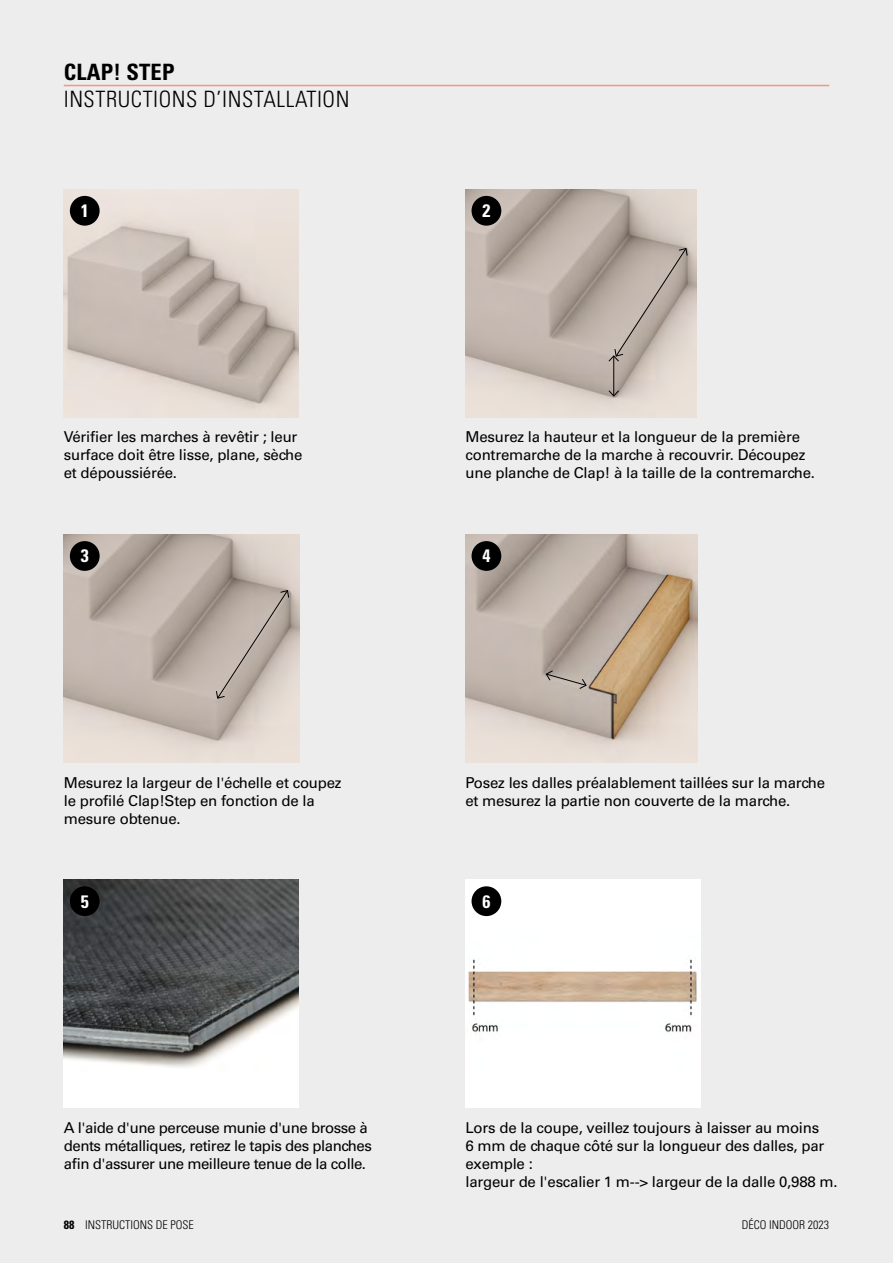
<style>
.page{position:relative;width:893px;height:1263px;background:#ededed}
.page>*{position:absolute;margin:0;border:0;box-sizing:border-box;transform-origin:0 0}
.t1{font:300 condensed 22.5px "Univers LT Std";letter-spacing:.025em;color:#000}
.t2{font:700 condensed 22.5px "Univers LT Std";letter-spacing:.01em;color:#000}
.t3{font:700 condensed 18px "Univers LT Std";color:#fff}
.t4{font:15px/18px "Univers LT Std";letter-spacing:-.015em;color:#000}
.t5{font:300 condensed 12px "Univers LT Std";color:#000}
.s1{font-weight:700}
</style>
<div class="page">
<img style="left:64px;top:880px;width:235px;height:228px">
<img style="left:465px;top:880px;width:235px;height:228px">
<img style="left:64px;top:189px;width:235px;height:228px">
<img style="left:465px;top:189px;width:232px;height:228px">
<hr style="left:613px;top:356px;width:1px;height:40px;background:#000">
<svg style="left:608px;top:390px;width:12px;height:7px"></svg>
<svg style="left:608px;top:247px;width:80px;height:115px;background:#baafa6"></svg>
<img style="left:64px;top:535px;width:235px;height:228px">
<svg style="left:216px;top:589px;width:74px;height:110px;background:#b9aea6"></svg>
<img style="left:465px;top:535px;width:232px;height:228px">
<svg style="left:545px;top:670px;width:42px;height:19px"></svg>
<div style="left:70px;top:196px;width:30px;height:30px;background:#000;border-radius:50%"></div>
<div style="left:70px;top:541px;width:30px;height:30px;background:#000;border-radius:50%"></div>
<div style="left:70px;top:886px;width:30px;height:30px;background:#000;border-radius:50%"></div>
<div style="left:472px;top:196px;width:29px;height:30px;background:#000;border-radius:50%"></div>
<div style="left:472px;top:541px;width:29px;height:30px;background:#000;border-radius:50%"></div>
<div style="left:472px;top:886px;width:29px;height:30px;background:#000;border-radius:50%"></div>
<hr style="left:64px;top:85px;width:765px;height:1px;background:#f39685">
<h1 class="t2" style="left:64px;top:58px;width:112px">CLAP! STEP</h1>
<h1 class="t1" style="left:64px;top:86px;width:287px">INSTRUCTIONS D’INSTALLATION</h1>
<p class="t3" style="left:81px;top:200px;width:9px">1</p>
<p class="t4" style="left:64px;top:428px;width:240px">Vérifier les marches à revêtir ; leur surface doit être lisse, plane, sèche et dépoussiérée.</p>
<p class="t3" style="left:81px;top:545px;width:9px">3</p>
<p class="t4" style="left:64px;top:773px;width:279px">Mesurez la largeur de l'échelle et coupez le profilé Clap!Step en fonction de la mesure obtenue.</p>
<p class="t3" style="left:81px;top:890px;width:9px">5</p>
<p class="t4" style="left:64px;top:1119px;width:310px">A l'aide d'une perceuse munie d'une brosse à dents métalliques, retirez le tapis des planches afin d'assurer une meilleure tenue de la colle.</p>
<p class="t3" style="left:482px;top:200px;width:9px">2</p>
<p class="t4" style="left:465px;top:428px;width:351px">Mesurez la hauteur et la longueur de la première contremarche de la marche à recouvrir. Découpez une planche de Clap! à la taille de la contremarche.</p>
<p class="t3" style="left:482px;top:545px;width:9px">4</p>
<p class="t4" style="left:465px;top:773px;width:361px">Posez les dalles préalablement taillées sur la marche et mesurez la partie non couverte de la marche.</p>
<p class="t3" style="left:482px;top:890px;width:9px">6</p>
<p class="t4" style="left:465px;top:1119px;width:374px">Lors de la coupe, veillez toujours à laisser au moins<br>6 mm de chaque côté sur la longueur des dalles, par exemple :<br>largeur de l'escalier 1 m--&gt; largeur de la dalle 0,988 m.</p>
<p class="t5" style="left:64px;top:1218px;width:131px"><span class="s1">88</span> INSTRUCTIONS DE POSE</p>
<p class="t5" style="left:742px;top:1218px;width:89px">DÉCO INDOOR 2023</p>
</div>
